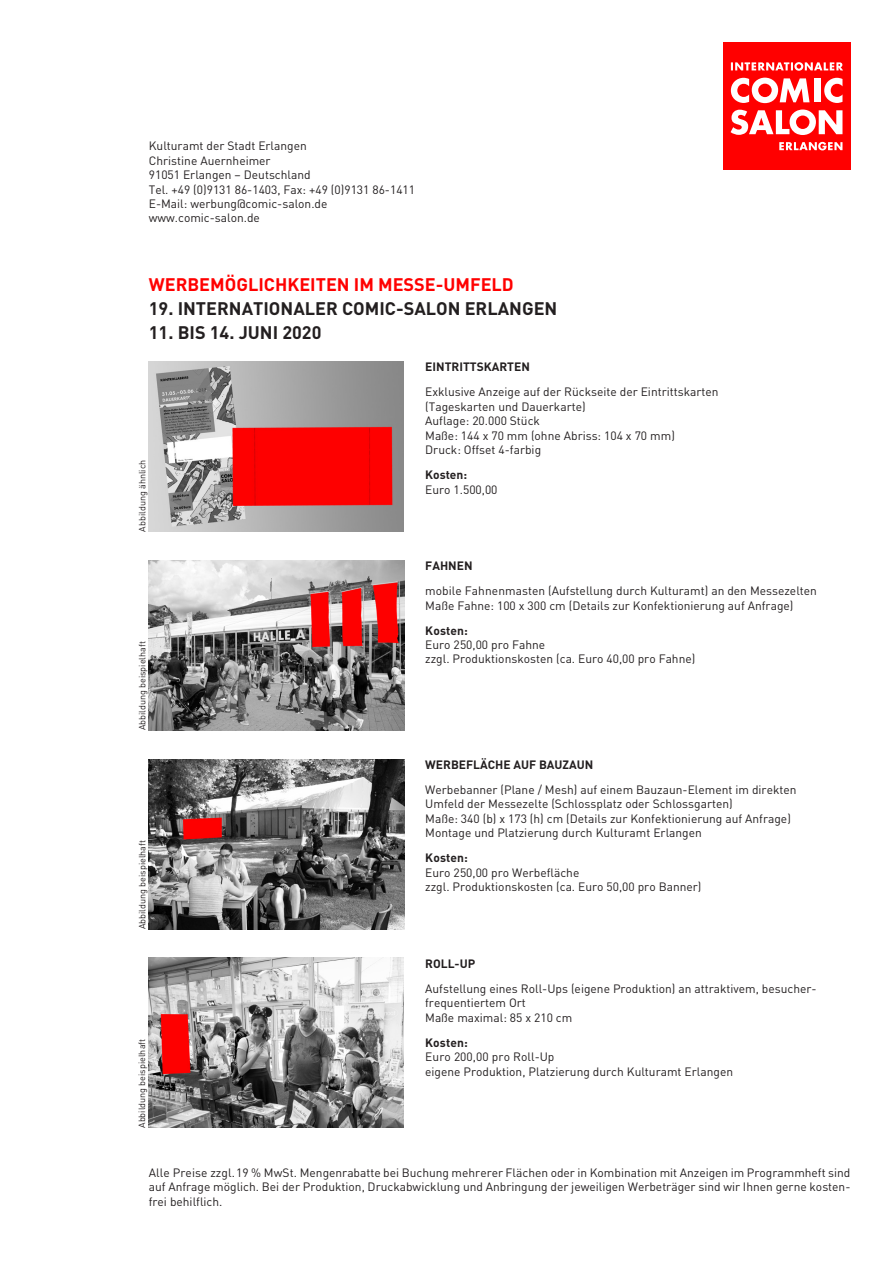
<style>
.page{position:relative;width:893px;height:1263px;background:#fff}
.page>*{position:absolute;margin:0;border:0;box-sizing:border-box;transform-origin:0 0}
.t1{font:700 18px "DIN";color:#231f20}
.t2{font:700 18px "DIN";color:#f00}
.t3{font:12px/14.4px "DIN";color:#231f20}
.t4{font:700 12px "DIN";color:#231f20}
.t5{font:9px "DIN";color:#231f20}
</style>
<div class="page">
<img style="left:149px;top:560px;width:255px;height:170px">
<img style="left:149px;top:759px;width:255px;height:170px">
<img style="left:149px;top:958px;width:255px;height:170px">
<img style="left:149px;top:361px;width:255px;height:171px">
<div style="left:723px;top:43px;width:127px;height:127px;background:#f00"></div>
<svg style="left:824px;top:78px;width:18px;height:25px"></svg>
<div style="left:814px;top:78px;width:6px;height:24px;background:#fff"></div>
<svg style="left:731px;top:78px;width:78px;height:25px"></svg>
<svg style="left:731px;top:110px;width:111px;height:25px"></svg>
<svg style="left:731px;top:62px;width:112px;height:9px"></svg>
<svg style="left:779px;top:142px;width:63px;height:8px"></svg>
<p class="t3" style="left:149px;top:139px;width:268px">Kulturamt der Stadt Erlangen<br>Christine Auernheimer<br>91051 Erlangen – Deutschland<br>Tel. +49 (0)9131 86-1403, Fax: +49 (0)9131 86-1411<br>E-Mail: werbung@comic-salon.de www.comic-salon.de</p>
<h1 class="t2" style="left:149px;top:273px;width:366px">WERBEMÖGLICHKEITEN IM MESSE-UMFELD</h1>
<h1 class="t1" style="left:149px;top:297px;width:410px">19. INTERNATIONALER COMIC-SALON ERLANGEN</h1>
<h1 class="t1" style="left:149px;top:321px;width:174px">11. BIS 14. JUNI 2020</h1>
<p class="t5" style="left:136px;top:532px;width:73px;rotate:-90deg">Abbildung ähnlich</p>
<p class="t5" style="left:136px;top:730px;width:91px;rotate:-90deg">Abbildung beispielhaft</p>
<p class="t5" style="left:136px;top:929px;width:91px;rotate:-90deg">Abbildung beispielhaft</p>
<p class="t5" style="left:136px;top:1128px;width:91px;rotate:-90deg">Abbildung beispielhaft</p>
<p class="t4" style="left:425px;top:359px;width:106px">EINTRITTSKARTEN</p>
<p class="t3" style="left:425px;top:385px;width:295px">Exklusive Anzeige auf der Rückseite der Eintrittskarten (Tageskarten und Dauerkarte)<br>Auflage: 20.000 Stück<br>Maße: 144 x 70 mm (ohne Abriss: 104 x 70 mm)<br>Druck: Offset 4-farbig</p>
<p class="t4" style="left:425px;top:467px;width:43px">Kosten:</p>
<p class="t3" style="left:425px;top:482px;width:74px">Euro 1.500,00</p>
<p class="t4" style="left:425px;top:558px;width:49px">FAHNEN</p>
<p class="t3" style="left:425px;top:583px;width:393px">mobile Fahnenmasten (Aufstellung durch Kulturamt) an den Messezelten<br>Maße Fahne: 100 x 300 cm (Details zur Konfektionierung auf Anfrage)</p>
<p class="t4" style="left:425px;top:622px;width:44px">Kosten:</p>
<p class="t3" style="left:425px;top:637px;width:272px">Euro 250,00 pro Fahne<br>zzgl. Produktionskosten (ca. Euro 40,00 pro Fahne)</p>
<p class="t4" style="left:425px;top:757px;width:170px">WERBEFLÄCHE AUF BAUZAUN</p>
<p class="t3" style="left:425px;top:782px;width:373px">Werbebanner (Plane / Mesh) auf einem Bauzaun-Element im direkten Umfeld der Messezelte (Schlossplatz oder Schlossgarten)<br>Maße: 340 (b) x 173 (h) cm (Details zur Konfektionierung auf Anfrage)<br>Montage und Platzierung durch Kulturamt Erlangen</p>
<p class="t4" style="left:425px;top:850px;width:44px">Kosten:</p>
<p class="t3" style="left:425px;top:865px;width:278px">Euro 250,00 pro Werbefläche<br>zzgl. Produktionskosten (ca. Euro 50,00 pro Banner)</p>
<p class="t4" style="left:425px;top:956px;width:52px">ROLL-UP</p>
<p class="t3" style="left:425px;top:981px;width:391px">Aufstellung eines Roll-Ups (eigene Produktion) an attraktivem, besucher&shy;frequentiertem Ort<br>Maße maximal: 85 x 210 cm</p>
<p class="t4" style="left:425px;top:1034px;width:44px">Kosten:</p>
<p class="t3" style="left:425px;top:1049px;width:309px">Euro 200,00 pro Roll-Up<br>eigene Produktion, Platzierung durch Kulturamt Erlangen</p>
<p class="t3" style="left:149px;top:1165px;width:703px;text-align:justify">Alle Preise zzgl. 19 % MwSt. Mengenrabatte bei Buchung mehrerer Flächen oder in Kombination mit Anzeigen im Programmheft sind auf Anfrage möglich. Bei der Produktion, Druckabwicklung und Anbringung der jeweiligen Werbeträger sind wir Ihnen gerne kosten&shy;frei behilflich.</p>
</div>
